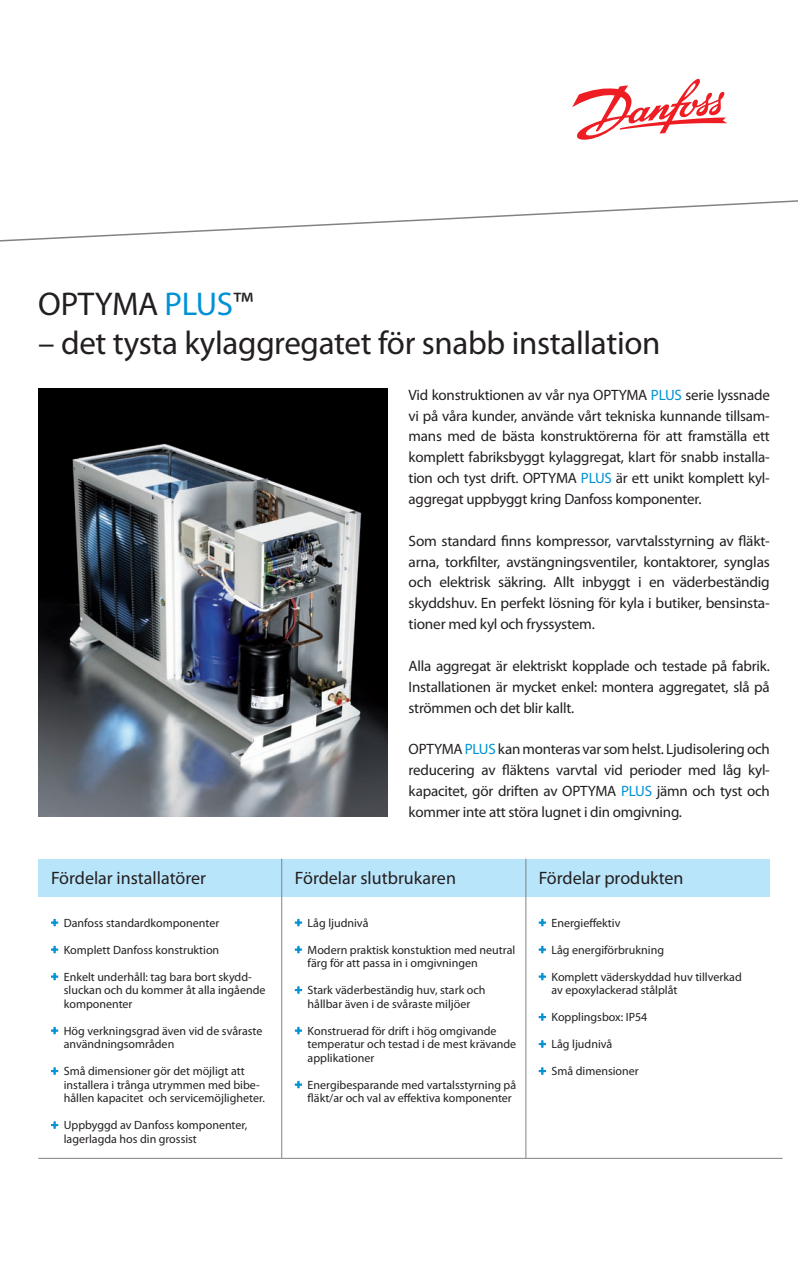
<style>
.page{position:relative;width:798px;height:1263px;background:#fff}
.page>*{position:absolute;margin:0;border:0;box-sizing:border-box;transform-origin:0 0}
.t1{font:33px "Myriad Pro";letter-spacing:-.01em;color:#231f20}
.t2{font:18px "Myriad Pro";color:#231f20}
.t3{font:15px/20.9px "Myriad Pro";letter-spacing:-.015em;color:#231f20;text-align:justify}
.t4{font:12px/13.5px "Myriad Pro";color:#231f20}
.s1{color:#0092d4}
.s2{font-weight:700;color:#0092d4}
</style>
<div class="page">
<svg style="left:0;top:200px;width:798px;height:42px"></svg>
<svg style="left:572px;top:78px;width:155px;height:62px"></svg>
<div style="left:38px;top:859px;width:732px;height:37px;background:#b9e5fa"></div>
<hr style="left:38px;top:1158px;width:744px;height:1px;background:#808285">
<svg style="left:51px;top:919px;width:7px;height:7px"></svg>
<svg style="left:51px;top:946px;width:7px;height:7px"></svg>
<svg style="left:51px;top:973px;width:7px;height:7px"></svg>
<svg style="left:51px;top:1027px;width:7px;height:7px"></svg>
<svg style="left:51px;top:1067px;width:7px;height:8px"></svg>
<svg style="left:51px;top:1121px;width:7px;height:8px"></svg>
<svg style="left:295px;top:919px;width:7px;height:7px"></svg>
<svg style="left:295px;top:946px;width:7px;height:7px"></svg>
<svg style="left:295px;top:986px;width:7px;height:8px"></svg>
<svg style="left:295px;top:1027px;width:7px;height:7px"></svg>
<svg style="left:295px;top:1081px;width:7px;height:7px"></svg>
<svg style="left:538px;top:919px;width:8px;height:7px"></svg>
<svg style="left:538px;top:946px;width:8px;height:7px"></svg>
<svg style="left:538px;top:973px;width:8px;height:7px"></svg>
<svg style="left:538px;top:1013px;width:8px;height:8px"></svg>
<svg style="left:538px;top:1040px;width:8px;height:8px"></svg>
<svg style="left:538px;top:1067px;width:8px;height:8px"></svg>
<hr style="left:525px;top:859px;width:1px;height:299px;background:#808285">
<img style="left:38px;top:389px;width:349px;height:427px">
<hr style="left:281px;top:859px;width:1px;height:299px;background:#808285">
<h1 class="t1" style="left:38px;top:284px;width:216px">OPTYMA <span class="s1">PLUS</span>™</h1>
<h1 class="t1" style="left:38px;top:323px;width:624px">– det tysta kylaggregatet för snabb installation</h1>
<p class="t3" style="left:408px;top:384px;width:363px">Vid konstruktionen av vår nya OPTYMA <span class="s1">PLUS</span> serie lyssnade vi på våra kunder, använde vårt tekniska kunnande tillsam&shy;mans med de bästa konstruktörerna för att framställa ett komplett fabriksbyggt kylaggregat, klart för snabb installa&shy;tion och tyst drift. OPTYMA <span class="s1">PLUS</span> är ett unikt komplett kyl&shy;aggregat uppbyggt kring Danfoss komponenter.</p>
<p class="t3" style="left:408px;top:530px;width:363px">Som standard finns kompressor, varvtalsstyrning av fläkt&shy;arna, torkfilter, avstängningsventiler, kontaktorer, synglas och elektrisk säkring. Allt inbyggt i en väderbeständig skyddshuv. En perfekt lösning för kyla i butiker, bensinsta&shy;tioner med kyl och fryssystem.</p>
<p class="t3" style="left:408px;top:655px;width:363px">Alla aggregat är elektriskt kopplade och testade på fabrik.<br>Installationen är mycket enkel: montera aggregatet, slå på strömmen och det blir kallt.</p>
<p class="t3" style="left:408px;top:738px;width:363px">OPTYMA <span class="s1">PLUS</span> kan monteras var som helst. Ljudisolering och reducering av fläktens varvtal vid perioder med låg kyl&shy;kapacitet, gör driften av OPTYMA <span class="s1">PLUS</span> jämn och tyst och kommer inte att störa lugnet i din omgivning.</p>
<p class="t2" style="left:51px;top:867px;width:156px">Fördelar installatörer</p>
<p class="t2" style="left:295px;top:867px;width:163px">Fördelar slutbrukaren</p>
<p class="t2" style="left:539px;top:867px;width:146px">Fördelar produkten</p>
<p class="t4" style="left:51px;top:915px;width:170px"><span class="s2">+</span> Danfoss standardkomponenter</p>
<p class="t4" style="left:51px;top:942px;width:170px"><span class="s2">+</span> Komplett Danfoss konstruktion</p>
<p class="t4" style="left:64px;top:969px;width:203px;text-indent:-13px"><span class="s2">+</span> Enkelt underhåll: tag bara bort skydd&shy;sluckan och du kommer åt alla ingående komponenter</p>
<p class="t4" style="left:64px;top:1023px;width:200px;text-indent:-13px"><span class="s2">+</span> Hög verkningsgrad även vid de svåraste användningsområden</p>
<p class="t4" style="left:64px;top:1064px;width:202px;text-indent:-13px"><span class="s2">+</span> Små dimensioner gör det möjligt att installera i trånga utrymmen med bibe&shy;hållen kapacitet och servicemöjligheter.</p>
<p class="t4" style="left:64px;top:1118px;width:185px;text-indent:-13px"><span class="s2">+</span> Uppbyggd av Danfoss komponenter, lagerlagda hos din grossist</p>
<p class="t4" style="left:295px;top:915px;width:75px"><span class="s2">+</span> Låg ljudnivå</p>
<p class="t4" style="left:308px;top:942px;width:209px;text-indent:-13px"><span class="s2">+</span> Modern praktisk konstuktion med neutral färg för att passa in i omgivningen</p>
<p class="t4" style="left:295px;top:983px;width:192px;text-align:center"><span class="s2">+</span> Stark väderbeständig huv, stark och hållbar även i de svåraste miljöer</p>
<p class="t4" style="left:308px;top:1023px;width:210px;text-indent:-13px"><span class="s2">+</span> Konstruerad för drift i hög omgivande temperatur och testad i de mest krävande applikationer</p>
<p class="t4" style="left:308px;top:1077px;width:210px;text-indent:-13px"><span class="s2">+</span> Energibesparande med vartalsstyrning på fläkt/ar och val av effektiva komponenter</p>
<p class="t4" style="left:539px;top:915px;width:83px"><span class="s2">+</span> Energieffektiv</p>
<p class="t4" style="left:539px;top:942px;width:127px"><span class="s2">+</span> Låg energiförbrukning</p>
<p class="t4" style="left:551px;top:969px;width:192px;text-indent:-13px"><span class="s2">+</span> Komplett väderskyddad huv tillverkad av epoxylackerad stålplåt</p>
<p class="t4" style="left:539px;top:1010px;width:110px"><span class="s2">+</span> Kopplingsbox: IP54</p>
<p class="t4" style="left:539px;top:1037px;width:75px"><span class="s2">+</span> Låg ljudnivå</p>
<p class="t4" style="left:539px;top:1064px;width:102px"><span class="s2">+</span> Små dimensioner</p>
</div>
